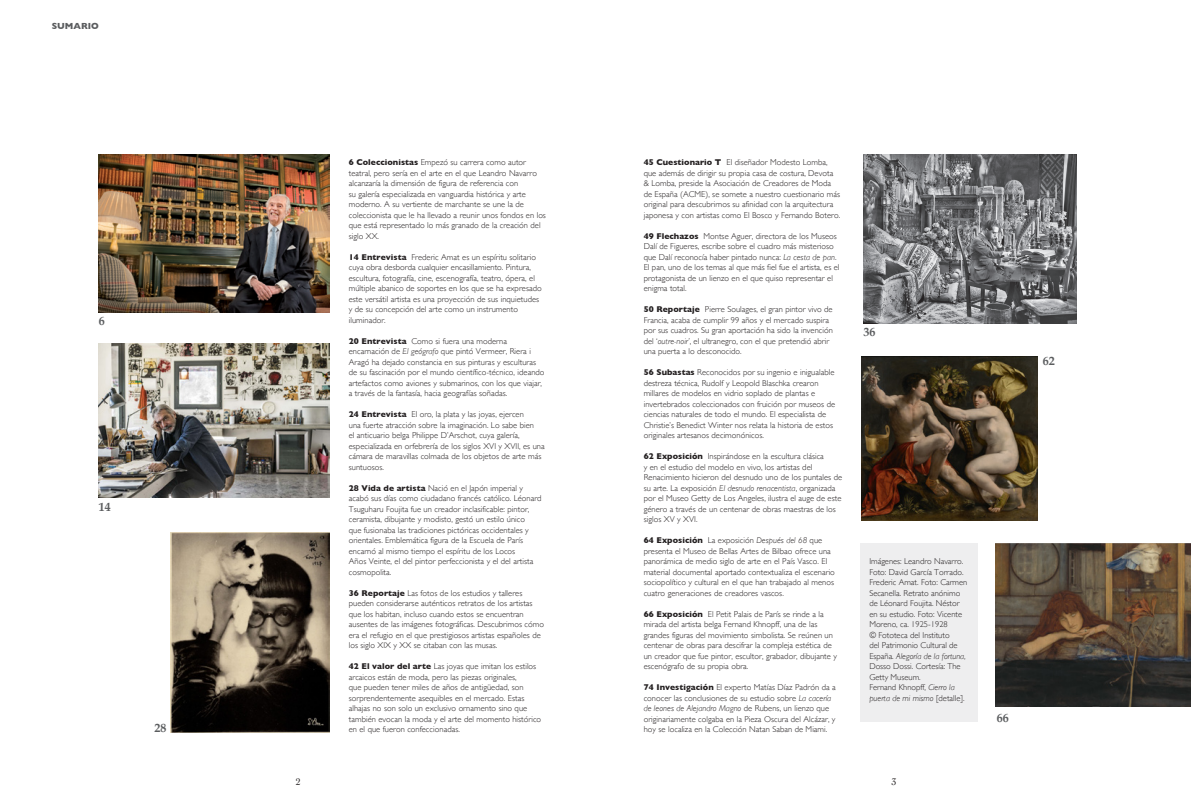
<style>
.page{position:relative;width:1191px;height:808px;background:#fff}
.page>*{position:absolute;margin:0;border:0;box-sizing:border-box;transform-origin:0 0}
._06_texto_general{font:700 12px "Book Antiqua";color:#5b5d5f}
._04_folio{font:10px "Cochin";color:#231f20}
._01_cintillo{font:700 9px "Gill Sans";color:#5b5d5f}
._09_texto_recuadro{font:300 8.5px/10.5px "Gill Sans";letter-spacing:.005em;color:#231f20}
.s1{font-weight:700}
.s2{font-style:italic}
</style>
<div class="page">
<div style="left:860px;top:543px;width:117px;height:179px;background:#eeeeef"></div>
<img style="left:99px;top:155px;width:230px;height:157px">
<img style="left:99px;top:344px;width:230px;height:154px">
<img style="left:171px;top:533px;width:158px;height:199px">
<img style="left:863px;top:155px;width:213px;height:169px">
<img style="left:861px;top:356px;width:176px;height:164px">
<img style="left:996px;top:543px;width:195px;height:163px">
<p class="_01_cintillo" style="left:52px;top:19px;width:49px">SUMARIO</p>
<p class="_06_texto_general" style="left:99px;top:314px;width:7px">6</p>
<p class="_06_texto_general" style="left:99px;top:500px;width:13px">14</p>
<p class="_06_texto_general" style="left:155px;top:721px;width:13px">28</p>
<p class="_09_texto_recuadro" style="left:349px;top:157px;width:199px"><span class="s1">6 Coleccionistas</span> Empezó su carrera como autor teatral, pero sería en el arte en el que Leandro Navarro alcanzaría la dimensión de figura de referencia con<br>su galería especializada en vanguardia histórica y arte moderno. A su vertiente de marchante se une la de coleccionista que le ha llevado a reunir unos fondos en los que está representado lo más granado de la creación del siglo XX.</p>
<p class="_09_texto_recuadro" style="left:349px;top:251px;width:194px"><span class="s1">14 Entrevista</span> Frederic Amat es un espíritu solitario cuya obra desborda cualquier encasillamiento. Pintura, escultura, fotografía, cine, escenografía, teatro, ópera, el múltiple abanico de soportes en los que se ha expresado este versátil artista es una proyección de sus inquietudes y de su concepción del arte como un instrumento iluminador.</p>
<p class="_09_texto_recuadro" style="left:349px;top:335px;width:197px"><span class="s1">20 Entrevista</span> Como si fuera una moderna encarnación de <span class="s2">El geógrafo</span> que pintó Vermeer, Riera i Aragó ha dejado constancia en sus pinturas y esculturas de su fascinación por el mundo científico-técnico, ideando artefactos como aviones y submarinos, con los que viajar, a través de la fantasía, hacia geografías soñadas.</p>
<p class="_09_texto_recuadro" style="left:349px;top:409px;width:197px"><span class="s1">24 Entrevista</span> El oro, la plata y las joyas, ejercen<br>una fuerte atracción sobre la imaginación. Lo sabe bien<br>el anticuario belga Philippe D’Arschot, cuya galería, especializada en orfebrería de los siglos XVI y XVII, es una cámara de maravillas colmada de los objetos de arte más suntuosos.</p>
<p class="_09_texto_recuadro" style="left:349px;top:482px;width:194px"><span class="s1">28 Vida de artista</span> Nació en el Japón imperial y acabó sus días como ciudadano francés católico. Léonard Tsuguharu Foujita fue un creador inclasificable: pintor, ceramista, dibujante y modisto, gestó un estilo único<br>que fusionaba las tradiciones pictóricas occidentales y orientales. Emblemática figura de la Escuela de París encarnó al mismo tiempo el espíritu de los Locos<br>Años Veinte, el del pintor perfeccionista y el del artista cosmopolita.</p>
<p class="_09_texto_recuadro" style="left:349px;top:587px;width:197px"><span class="s1">36 Reportaje</span> Las fotos de los estudios y talleres pueden considerarse auténticos retratos de los artistas que los habitan, incluso cuando estos se encuentran ausentes de las imágenes fotográficas. Descubrimos cómo era el refugio en el que prestigiosos artistas españoles de los siglo XIX y XX se citaban con las musas.</p>
<p class="_09_texto_recuadro" style="left:349px;top:661px;width:194px"><span class="s1">42 El valor del arte</span> Las joyas que imitan los estilos arcaicos están de moda, pero las piezas originales,<br>que pueden tener miles de años de antigüedad, son sorprendentemente asequibles en el mercado. Estas alhajas no son solo un exclusivo ornamento sino que también evocan la moda y el arte del momento histórico en el que fueron confeccionadas.</p>
<p class="_09_texto_recuadro" style="left:643px;top:157px;width:198px"><span class="s1">45 Cuestionario T</span> El diseñador Modesto Lomba, que además de dirigir su propia casa de costura, Devota &amp; Lomba, preside la Asociación de Creadores de Moda de España (ACME), se somete a nuestro cuestionario más original para descubrirnos su afinidad con la arquitectura japonesa y con artistas como El Bosco y Fernando Botero.</p>
<p class="_09_texto_recuadro" style="left:643px;top:230px;width:197px"><span class="s1">49 Flechazos</span> Montse Aguer, directora de los Museos Dalí de Figueres, escribe sobre el cuadro más misterioso que Dalí reconocía haber pintado nunca: <span class="s2">La cesta de pan</span>.<br>El pan, uno de los temas al que más fiel fue el artista, es el protagonista de un lienzo en el que quiso representar el enigma total.</p>
<p class="_09_texto_recuadro" style="left:643px;top:304px;width:191px"><span class="s1">50 Reportaje</span> Pierre Soulages, el gran pintor vivo de Francia, acaba de cumplir 99 años y el mercado suspira por sus cuadros. Su gran aportación ha sido la invención del ‘<span class="s2">outre-noir’</span>, el ultranegro, con el que pretendió abrir una puerta a lo desconocido.</p>
<p class="_09_texto_recuadro" style="left:643px;top:367px;width:193px"><span class="s1">56 Subastas</span> Reconocidos por su ingenio e inigualable destreza técnica, Rudolf y Leopold Blaschka crearon millares de modelos en vidrio soplado de plantas e invertebrados coleccionados con fruición por museos de ciencias naturales de todo el mundo. El especialista de Christie’s Benedict Winter nos relata la historia de estos originales artesanos decimonónicos.</p>
<p class="_09_texto_recuadro" style="left:643px;top:451px;width:200px"><span class="s1">62 Exposición</span> Inspirándose en la escultura clásica<br>y en el estudio del modelo en vivo, los artistas del Renacimiento hicieron del desnudo uno de los puntales de su arte. La exposición <span class="s2">El desnudo renacentista</span>, organizada por el Museo Getty de Los Angeles, ilustra el auge de este género a través de un centenar de obras maestras de los siglos XV y XVI.</p>
<p class="_09_texto_recuadro" style="left:643px;top:535px;width:193px"><span class="s1">64 Exposición</span> La exposición <span class="s2">Después del 68</span> que presenta el Museo de Bellas Artes de Bilbao ofrece una panorámica de medio siglo de arte en el País Vasco. El material documental aportado contextualiza el escenario sociopolítico y cultural en el que han trabajado al menos cuatro generaciones de creadores vascos.</p>
<p class="_09_texto_recuadro" style="left:643px;top:608px;width:195px"><span class="s1">66 Exposición</span> El Petit Palais de París se rinde a la mirada del artista belga Fernand Khnopff, una de las grandes figuras del movimiento simbolista. Se reúnen un centenar de obras para descifrar la compleja estética de un creador que fue pintor, escultor, grabador, dibujante y escenógrafo de su propia obra.</p>
<p class="_09_texto_recuadro" style="left:643px;top:682px;width:193px"><span class="s1">74 Investigación</span> El experto Matías Díaz Padrón da a conocer las conclusiones de su estudio sobre <span class="s2">La cacería de leones de Alejandro Magno</span> de Rubens, un lienzo que originariamente colgaba en la Pieza Oscura del Alcázar, y hoy se localiza en la Colección Natan Saban de Miami.</p>
<p class="_06_texto_general" style="left:863px;top:324px;width:13px">36</p>
<p class="_09_texto_recuadro" style="left:869px;top:556px;width:100px">Imágenes: Leandro Navarro.<br>Foto: David García Torrado.<br>Frederic Amat. Foto: Carmen<br>Secanella. Retrato anónimo de Léonard Foujita. Néstor en su estudio. Foto: Vicente<br>Moreno, ca. 1925-1928<br>© Fototeca del Instituto<br>del Patrimonio Cultural de<br>España. <span class="s2">Alegoría de la fortuna,<br></span>Dosso Dossi. Cortesía: The<br>Getty Museum.<br>Fernand Khnopff, <span class="s2">Cierro la puerta de mi mismo</span> [detalle].</p>
<p class="_04_folio" style="left:296px;top:775px;width:6px">2</p>
<p class="_04_folio" style="left:891px;top:775px;width:6px">3</p>
<p class="_06_texto_general" style="left:996px;top:710px;width:13px">66</p>
<p class="_06_texto_general" style="left:1042px;top:354px;width:13px">62</p>
</div>
